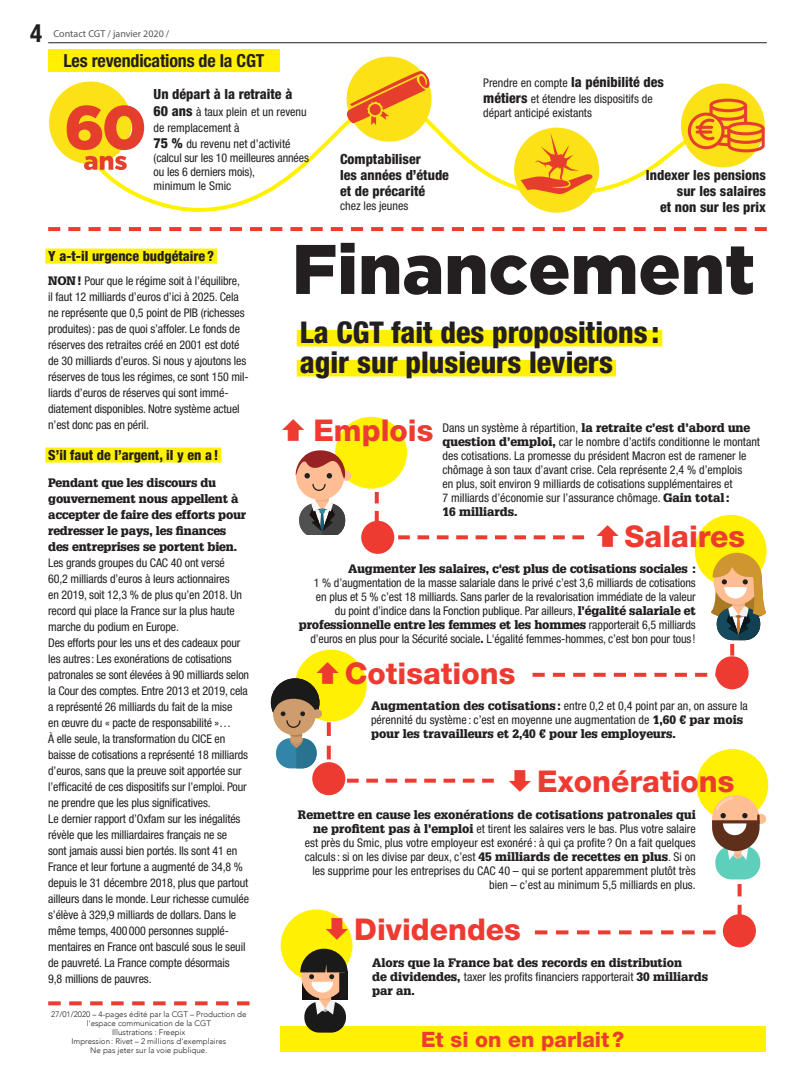
<style>
.page{position:relative;width:794px;height:1092px;background:#fff}
.page>*{position:absolute;margin:0;border:0;box-sizing:border-box;transform-origin:0 0}
.Article_-_Titre_géné{font:900 70px "Gotham";color:#231f20}
.Article_3_-_Inter_ja{font:800 condensed 30px "Helvetica Neue LT Pro";color:#231f20}
.Article_3_-_Texte_co{font:800 30px "Helvetica Neue LT Pro";color:#ee3b32}
.Haut_de_page_-_Numér{font:700 condensed 25px "Helvetica Neue LT Pro";color:#231f20}
.Article_3_-_Texte_co-2{font:800 21.2px "Helvetica Neue LT Pro";color:#ee3b32}
.AA_Chapo_Institution{font:700 condensed 18px "Helvetica Neue LT Pro";letter-spacing:-.01em;color:#231f20}
.ZZ-Légende{font:800 condensed 14px/16px "Helvetica Neue LT Pro";color:#231f20}
.Article_3_-_Inter_ja-2{font:800 condensed 14px "Helvetica Neue LT Pro";color:#231f20}
.Article_3_-_Texte_co-3{font:condensed 12px/16px "Helvetica Neue LT Pro";letter-spacing:-.01em;color:#231f20}
.ZZ-Légende-2{font:condensed 12px/16px "Helvetica Neue LT Pro";color:#231f20}
.Article_3_-_Texte_co-4{font:900 12px/14px "Glypha LT Std";letter-spacing:-.01em;color:#231f20}
.Haut_de_page_-_Date{font:10px "Myriad Pro";color:#57585a}
.Une_-_Ours{font:300 8px/9px "Avenir";color:#231f20;text-align:center}
.s1{font-weight:800;font-size:14px}
.s2{font-family:"Glypha LT Std";font-weight:900;font-stretch:normal}
.s3{font-weight:800}
.s4{font-family:"Helvetica Neue LT Pro";font-weight:400;font-stretch:condensed}
</style>
<div class="page">
<hr style="left:48px;top:42px;width:719px;height:1px;background:#231f20">
<svg style="left:83px;top:97px;width:643px;height:116px"></svg>
<div style="left:280px;top:1026px;width:485px;height:26px;background:#fff101"></div>
<div style="left:45px;top:248px;width:172px;height:15px;background:#fff101"></div>
<div style="left:45px;top:447px;width:176px;height:15px;background:#fff101"></div>
<div style="left:297px;top:330px;width:365px;height:16px;background:#fff101"></div>
<div style="left:297px;top:360px;width:319px;height:16px;background:#fff101"></div>
<div style="left:335px;top:417px;width:72px;height:71px;background:#fff101;border-radius:50%"></div>
<div style="left:281px;top:909px;width:71px;height:72px;background:#fff101;border-radius:50%"></div>
<svg style="left:48px;top:227px;width:719px;height:4px"></svg>
<svg style="left:48px;top:1001px;width:201px;height:4px"></svg>
<div style="left:723px;top:914px;width:33px;height:33px;background:#ee3b32;border-radius:50%"></div>
<div style="left:304px;top:1001px;width:42px;height:31px;background:#1a1a1b;border-radius:15px"></div>
<svg style="left:300px;top:948px;width:48px;height:66px"></svg>
<div style="left:48px;top:49px;width:232px;height:22px;background:#fff101"></div>
<div style="left:346px;top:57px;width:85px;height:85px;background:#fbe116;border-radius:50%"></div>
<svg style="left:344px;top:71px;width:86px;height:54px"></svg>
<div style="left:49px;top:81px;width:83px;height:83px;background:#fbe116;border-radius:50%"></div>
<svg style="left:84px;top:156px;width:43px;height:14px"></svg>
<svg style="left:67px;top:105px;width:77px;height:45px"></svg>
<div style="left:681px;top:84px;width:83px;height:83px;background:#fbe116;border-radius:50%"></div>
<svg style="left:688px;top:99px;width:76px;height:53px"></svg>
<div style="left:514px;top:128px;width:85px;height:85px;background:#fbe116;border-radius:50%"></div>
<svg style="left:520px;top:132px;width:72px;height:62px"></svg>
<svg style="left:271px;top:450px;width:494px;height:490px"></svg>
<p class="Haut_de_page_-_Numér" style="left:30px;top:18px;width:13px">4</p>
<p class="Haut_de_page_-_Date" style="left:54px;top:28px;width:117px">Contact CGT / janvier 2020 /</p>
<p class="AA_Chapo_Institution" style="left:63px;top:49px;width:202px">Les revendications de la CGT</p>
<p class="ZZ-Légende" style="left:154px;top:86px;width:140px">Un départ à la retraite à</p>
<p class="ZZ-Légende-2" style="left:154px;top:103px;width:155px"><span class="s1">60 ans</span> à taux plein et un revenu de remplacement à<br><span class="s1">75 %</span> du revenu net d’activité</p>
<p class="ZZ-Légende-2" style="left:154px;top:150px;width:157px;line-height:14px">(calcul sur les 10 meilleures années ou les 6 derniers mois),<br>minimum le Smic</p>
<p class="ZZ-Légende" style="left:340px;top:151px;width:110px">Comptabiliser<br>les années d’étude et de précarité</p>
<p class="ZZ-Légende-2" style="left:340px;top:197px;width:70px">chez les jeunes</p>
<p class="ZZ-Légende-2" style="left:483px;top:74px;width:182px">Prendre en compte <span class="s1">la pénibilité des métiers</span> et étendre les dispositifs de</p>
<p class="ZZ-Légende-2" style="left:483px;top:104px;width:110px">départ anticipé existants</p>
<p class="ZZ-Légende" style="left:646px;top:166px;width:121px;text-align:right">Indexer les pensions sur les salaires<br>et non sur les prix</p>
<p class="Article_3_-_Inter_ja-2" style="left:48px;top:247px;width:167px">Y a-t-il urgence budgétaire ?</p>
<p class="Article_3_-_Texte_co-3" style="left:48px;top:273px;width:202px"><span class="s2">NON!</span> Pour que le régime soit à l’équilibre,<br>il faut 12 milliards d’euros d’ici à 2025. Cela ne représente que 0,5 point de PIB (richesses produites): pas de quoi s’affoler. Le fonds de réserves des retraites créé en 2001 est doté de 30 milliards d’euros. Si nous y ajoutons les réserves de tous les régimes, ce sont 150 mil&shy;liards d’euros de réserves qui sont immé&shy;diatement disponibles. Notre système actuel n’est donc pas en péril.</p>
<p class="Article_3_-_Inter_ja-2" style="left:48px;top:446px;width:172px">S’il faut de l’argent, il y en a !</p>
<p class="Article_3_-_Texte_co-3" style="left:48px;top:474px;width:199px"><span class="s2">Pendant que les discours du gouvernement nous appellent à accepter de faire des efforts pour redresser le pays, les finances des entreprises se portent bien.<br></span>Les grands groupes du CAC 40 ont versé 60,2 milliards d’euros à leurs actionnaires<br>en 2019, soit 12,3 % de plus qu’en 2018. Un record qui place la France sur la plus haute marche du podium en Europe.</p>
<p class="Article_3_-_Texte_co-3" style="left:48px;top:634px;width:202px">Des efforts pour les uns et des cadeaux pour les autres: Les exonérations de cotisations patronales se sont élevées à 90 milliards selon la Cour des comptes. Entre 2013 et 2019, cela a représenté 26 milliards du fait de la mise<br>en œuvre du « pacte de responsabilité »…<br>À elle seule, la transformation du CICE en baisse de cotisations a représenté 18 milliards d’euros, sans que la preuve soit apportée sur l’efficacité de ces dispositifs sur l’emploi. Pour ne prendre que les plus significatives.</p>
<p class="Article_3_-_Texte_co-3" style="left:48px;top:810px;width:202px">Le dernier rapport d’Oxfam sur les inégalités révèle que les milliardaires français ne se<br>sont jamais aussi bien portés. Ils sont 41 en France et leur fortune a augmenté de 34,8 % depuis le 31 décembre 2018, plus que partout ailleurs dans le monde. Leur richesse cumulée s’élève à 329,9 milliards de dollars. Dans le même temps, 400000 personnes supplé&shy;mentaires en France ont basculé sous le seuil de pauvreté. La France compte désormais<br>9,8 millions de pauvres.</p>
<p class="Une_-_Ours" style="left:51px;top:1009px;width:197px">27/01/2020 – 4-pages édité par la CGT – Production de l'espace communication de la CGT</p>
<p class="Une_-_Ours" style="left:71px;top:1027px;width:156px">Illustrations : Freepix<br>Impression: Rivet – 2 millions d'exemplaires<br>Ne pas jeter sur la voie publique.</p>
<p class="Article_-_Titre_géné" style="left:292px;top:229px;width:465px">Financement</p>
<p class="Article_3_-_Inter_ja" style="left:300px;top:314px;width:361px">La CGT fait des propositions :</p>
<p class="Article_3_-_Inter_ja" style="left:300px;top:344px;width:314px">agir sur plusieurs leviers</p>
<p class="Article_3_-_Texte_co" style="left:313px;top:412px;width:122px">Emplois</p>
<p class="Article_3_-_Texte_co-3" style="left:442px;top:420px;width:319px;line-height:14px">Dans un système à répartition, <span class="s2">la retraite c’est d’abord une question d’emploi,</span> car le nombre d’actifs conditionne le montant des cotisations. La promesse du président Macron est de ramener le chômage à son taux d’avant crise. Cela représente 2,4 % d’emplois<br>en plus, soit environ 9 milliards de cotisations supplémentaires et<br>7 milliards d’économie sur l’assurance chômage. <span class="s2">Gain total:<br>16 milliards.</span></p>
<p class="Article_3_-_Texte_co" style="left:624px;top:518px;width:122px">Salaires</p>
<p class="Article_3_-_Texte_co-4" style="left:348px;top:562px;width:349px">Augmenter les salaires, c'est plus de cotisations sociales :</p>
<p class="Article_3_-_Texte_co-3" style="left:299px;top:576px;width:398px;line-height:14px;text-align:right">1 % d’augmentation de la masse salariale dans le privé c’est 3,6 milliards de cotisations<br>en plus et 5 % c’est 18 milliards. Sans parler de la revalorisation immédiate de la valeur<br>du point d’indice dans la Fonction publique. Par ailleurs, <span class="s2">l’égalité salariale et professionnelle entre les femmes et les hommes</span> rapporterait 6,5 milliards d’euros en plus pour la Sécurité sociale<span class="s3">.</span> L'égalité femmes-hommes, c’est bon pour tous !</p>
<p class="Article_3_-_Texte_co" style="left:345px;top:655px;width:172px">Cotisations</p>
<p class="Article_3_-_Texte_co-3" style="left:371px;top:698px;width:378px;line-height:14px"><span class="s2">Augmentation des cotisations:</span> entre 0,2 et 0,4 point par an, on assure la pérennité du système : c’est en moyenne une augmentation de <span class="s2">1,60 € par mois pour les travailleurs et 2,40 € pour les employeurs.</span></p>
<p class="Article_3_-_Texte_co" style="left:537px;top:763px;width:199px">Exonérations</p>
<p class="Article_3_-_Texte_co-3" style="left:298px;top:807px;width:399px;line-height:14px;text-align:right"><span class="s2">Remettre en cause les exonérations de cotisations patronales qui ne profitent pas à l’emploi</span> et tirent les salaires vers le bas. Plus votre salaire est près du Smic, plus votre employeur est exonéré : à qui ça profite ? On a fait quelques calculs : si on les divise par deux, c’est <span class="s2">45 milliards de recettes en plus</span>. Si on les supprime pour les entreprises du CAC 40 – qui se portent apparemment plutôt très bien – c’est au minimum 5,5 milliards en plus.</p>
<p class="Article_3_-_Texte_co" style="left:354px;top:911px;width:168px">Dividendes</p>
<p class="Article_3_-_Texte_co-4" style="left:372px;top:955px;width:337px">Alors que la France bat des records en distribution<br>de dividendes, <span class="s4">taxer les profits financiers rapporterait</span> 30 milliards par an.</p>
<p class="Article_3_-_Texte_co-2" style="left:421px;top:1026px;width:205px">Et si on en parlait?</p>
</div>
